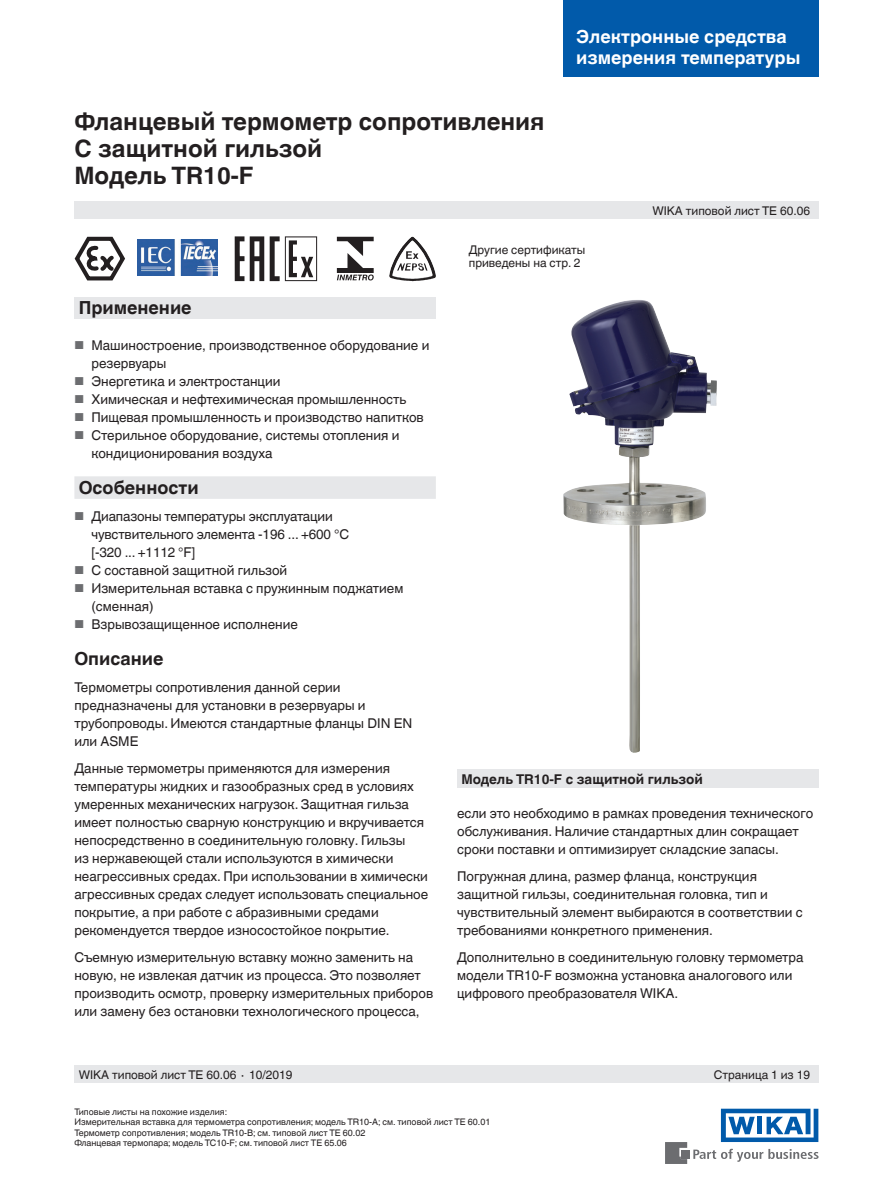
<style>
.page{position:relative;width:893px;height:1188px;background:#fff}
.page>*{position:absolute;margin:0;border:0;box-sizing:border-box;transform-origin:0 0}
.t1{font:700 24px/27px "Helvetica World";color:#231f20}
.t2{font:700 18px/21px "Helvetica World";color:#fff}
.t3{font:700 18px "Helvetica World";color:#231f20}
.t4{font:13.5px/18px "Helvetica World";color:#231f20}
.t5{font:700 13.5px "Helvetica World";color:#231f20}
.t6{font:12px/13.5px "Helvetica World";color:#231f20}
.t7{font:9px/10.5px "Helvetica World";color:#231f20}
.s1{font-size:11.55px;color:#6c6d70}
</style>
<div class="page">
<div style="left:74px;top:297px;width:362px;height:22px;background:#e6e7e9"></div>
<div style="left:74px;top:202px;width:745px;height:17px;background:#e6e7e9"></div>
<div style="left:74px;top:1066px;width:745px;height:17px;background:#e6e7e9"></div>
<svg style="left:693px;top:1149px;width:126px;height:13px"></svg>
<div style="left:682px;top:1150px;width:8px;height:8px;background:#6c6d70"></div>
<svg style="left:665px;top:1142px;width:22px;height:22px"></svg>
<svg style="left:721px;top:1109px;width:97px;height:33px"></svg>
<div style="left:563px;top:0;width:256px;height:77px;background:#015aaa"></div>
<div style="left:457px;top:770px;width:362px;height:18px;background:#e6e7e9"></div>
<div style="left:74px;top:476px;width:362px;height:23px;background:#e6e7e9"></div>
<svg style="left:74px;top:236px;width:51px;height:45px"></svg>
<svg style="left:337px;top:237px;width:37px;height:43px"></svg>
<svg style="left:235px;top:236px;width:29px;height:45px"></svg>
<svg style="left:270px;top:236px;width:47px;height:45px"></svg>
<img style="left:394px;top:237px;width:18px;height:24px">
<img style="left:138px;top:240px;width:79px;height:36px">
<img style="left:563px;top:300px;width:154px;height:453px">
<h1 class="t1" style="left:74px;top:108px;width:472px">Фланцевый термометр сопротивления<br>С защитной гильзой<br>Модель TR10-F</h1>
<h2 class="t2" style="left:576px;top:26px;width:226px">Электронные средства измерения температуры</h2>
<p class="t6" style="left:652px;top:204px;width:159px">WIKA типовой лист TE 60.06</p>
<h2 class="t3" style="left:79px;top:297px;width:114px">Применение</h2>
<p class="t4" style="left:91px;top:336px;width:339px;text-indent:-17px"><span class="s1">■</span> Машиностроение, производственное оборудование и резервуары</p>
<p class="t4" style="left:74px;top:372px;width:208px"><span class="s1">■</span> Энергетика и электростанции</p>
<p class="t4" style="left:74px;top:390px;width:333px"><span class="s1">■</span> Химическая и нефтехимическая промышленность</p>
<p class="t4" style="left:74px;top:408px;width:351px"><span class="s1">■</span> Пищевая промышленность и производство напитков</p>
<p class="t4" style="left:91px;top:426px;width:309px;text-indent:-17px"><span class="s1">■</span> Стерильное оборудование, системы отопления и кондиционирования воздуха</p>
<h2 class="t3" style="left:79px;top:477px;width:122px">Особенности</h2>
<p class="t4" style="left:91px;top:507px;width:259px;text-indent:-17px"><span class="s1">■</span> Диапазоны температуры эксплуатации чувствительного элемента -196 ... +600 °C [-320 ... +1112 °F]</p>
<p class="t4" style="left:74px;top:561px;width:214px"><span class="s1">■</span> С составной защитной гильзой</p>
<p class="t4" style="left:91px;top:579px;width:313px;text-indent:-17px"><span class="s1">■</span> Измерительная вставка с пружинным поджатием (сменная)</p>
<p class="t4" style="left:74px;top:615px;width:225px"><span class="s1">■</span> Взрывозащищенное исполнение</p>
<h2 class="t3" style="left:74px;top:649px;width:91px">Описание</h2>
<p class="t4" style="left:74px;top:679px;width:340px">Термометры сопротивления данной серии предназначены для установки в резервуары и трубопроводы. Имеются стандартные фланцы DIN EN или ASME</p>
<p class="t4" style="left:74px;top:760px;width:355px">Данные термометры применяются для измерения температуры жидких и газообразных сред в условиях умеренных механических нагрузок. Защитная гильза имеет полностью сварную конструкцию и вкручивается непосредственно в соединительную головку. Гильзы<br>из нержавеющей стали используются в химически неагрессивных средах. При использовании в химически агрессивных средах следует использовать специальное покрытие, а при работе с абразивными средами рекомендуется твердое износостойкое покрытие.</p>
<p class="t4" style="left:74px;top:949px;width:360px">Съемную измерительную вставку можно заменить на новую, не извлекая датчик из процесса. Это позволяет производить осмотр, проверку измерительных приборов или замену без остановки технологического процесса,</p>
<p class="t6" style="left:469px;top:243px;width:118px">Другие сертификаты приведены на стр. 2</p>
<p class="t5" style="left:461px;top:771px;width:243px">Модель TR10-F с защитной гильзой</p>
<p class="t4" style="left:457px;top:805px;width:358px">если это необходимо в рамках проведения технического обслуживания. Наличие стандартных длин сокращает сроки поставки и оптимизирует складские запасы.</p>
<p class="t4" style="left:457px;top:868px;width:347px">Погружная длина, размер фланца, конструкция защитной гильзы, соединительная головка, тип и чувствительный элемент выбираются в соответствии с требованиями конкретного применения.</p>
<p class="t4" style="left:457px;top:949px;width:348px">Дополнительно в соединительную головку термометра модели TR10-F возможна установка аналогового или цифрового преобразователя WIKA.</p>
<p class="t6" style="left:79px;top:1068px;width:215px">WIKA типовой лист TE 60.06 ∙ 10/2019</p>
<p class="t6" style="left:714px;top:1068px;width:98px">Страница 1 из 19</p>
<p class="t7" style="left:74px;top:1107px;width:418px">Типовые листы на похожие изделия:<br>Измерительная вставка для термометра сопротивления; модель TR10-A; см. типовой лист TE 60.01<br>Термометр сопротивления; модель TR10-B; см. типовой лист TE 60.02<br>Фланцевая термопара; модель TC10-F; см. типовой лист TE 65.06</p>
</div>
